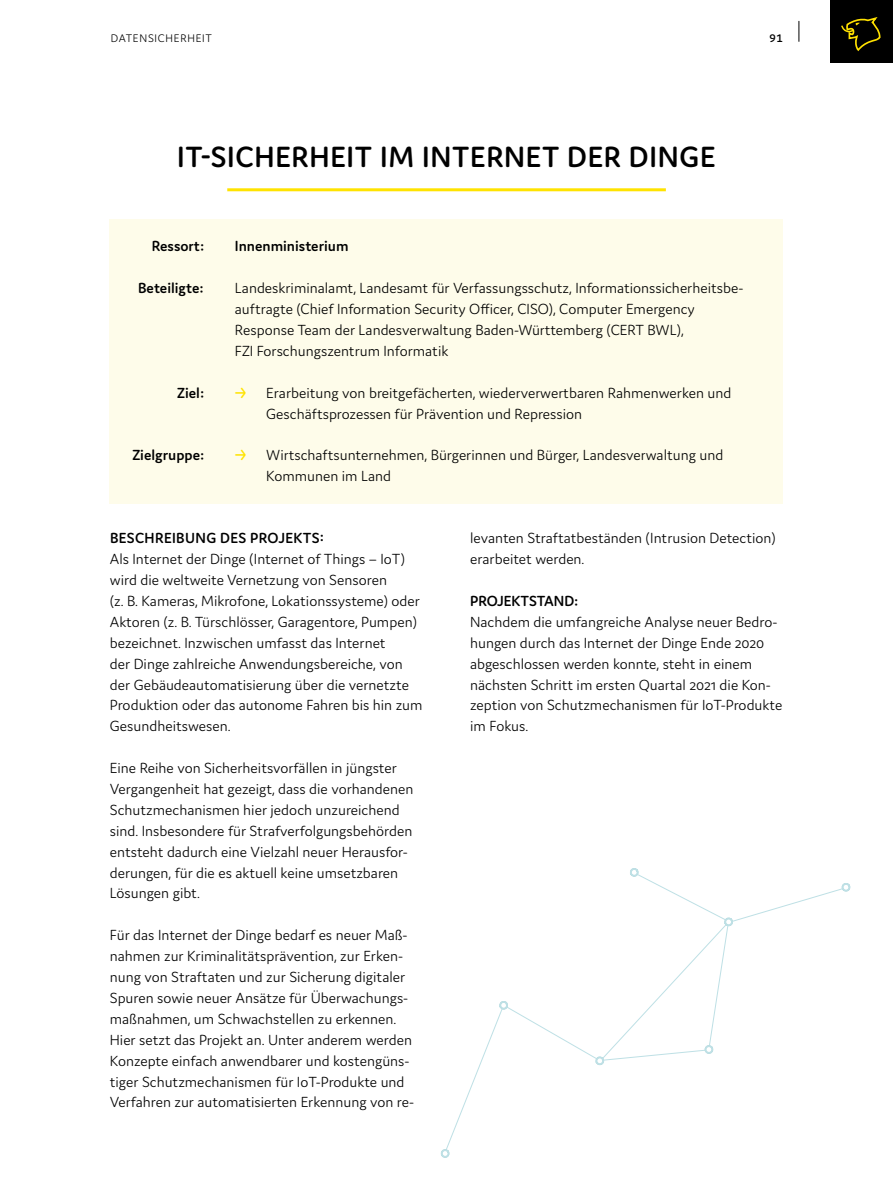
<style>
.page{position:relative;width:893px;height:1191px;background:#fff}
.page>*{position:absolute;margin:0;border:0;box-sizing:border-box;transform-origin:0 0}
.t1{font:600 31.2px "Domus";letter-spacing:.025em;color:#000}
.t2{font:300 15.6px/20.9px "Domus";color:#000}
.t3{font:600 15.6px "Domus";color:#000}
.t4{font:600 15.6px "Domus";letter-spacing:.025em;color:#000}
.t5{font:300 11.7px "Domus";letter-spacing:.065em;color:#000}
.t6{font:600 11.7px "Domus";color:#000}
.s1{font-weight:600;color:#ffe300}
</style>
<div class="page">
<div style="left:110px;top:219px;width:673px;height:285px;background:#fefcea"></div>
<hr style="left:227px;top:188px;width:439px;height:3px;background:#ffe300">
<svg style="left:440px;top:868px;width:411px;height:290px"></svg>
<div style="left:830px;top:0;width:63px;height:63px;background:#000"></div>
<svg style="left:841px;top:17px;width:40px;height:34px"></svg>
<svg style="left:798px;top:21px;width:1px;height:20px"></svg>
<p class="t5" style="left:111px;top:32px;width:103px">DATENSICHERHEIT</p>
<p class="t6" style="left:770px;top:32px;width:15px">91</p>
<h1 class="t1" style="left:177px;top:140px;width:540px">IT-SICHERHEIT IM INTERNET DER DINGE</h1>
<p class="t3" style="left:152px;top:238px;width:54px">Ressort:</p>
<p class="t3" style="left:138px;top:279px;width:67px">Beteiligte:</p>
<p class="t3" style="left:177px;top:384px;width:29px">Ziel:</p>
<p class="t3" style="left:132px;top:446px;width:73px">Zielgruppe:</p>
<p class="t3" style="left:235px;top:238px;width:115px">Innenministerium</p>
<p class="t2" style="left:235px;top:277px;width:510px">Landeskriminalamt, Landesamt für Verfassungsschutz, Informationssicherheitsbe&shy;auftragte (Chief Information Security Officer, CISO), Computer Emergency Response Team der Landesverwaltung Baden-Württemberg (CERT BWL),<br>FZI Forschungszentrum Informatik</p>
<p class="t2" style="left:266px;top:382px;width:467px;text-indent:-31px"><span class="s1">→</span> Erarbeitung von breitgefächerten, wiederverwertbaren Rahmenwerken und<br>Geschäftsprozessen für Prävention und Repression</p>
<p class="t2" style="left:266px;top:445px;width:459px;text-indent:-31px"><span class="s1">→</span> Wirtschaftsunternehmen, Bürgerinnen und Bürger, Landesverwaltung und<br>Kommunen im Land</p>
<p class="t4" style="left:110px;top:529px;width:216px">BESCHREIBUNG DES PROJEKTS:</p>
<p class="t2" style="left:110px;top:548px;width:314px">Als Internet der Dinge (Internet of Things – IoT) wird die weltweite Vernetzung von Sensoren<br>(z. B. Kameras, Mikrofone, Lokationssysteme) oder Aktoren (z. B. Türschlösser, Garagentore, Pumpen) bezeichnet. Inzwischen umfasst das Internet<br>der Dinge zahlreiche Anwendungsbereiche, von der Gebäudeautomatisierung über die vernetzte Produktion oder das autonome Fahren bis hin zum Gesundheitswesen.</p>
<p class="t2" style="left:110px;top:757px;width:305px">Eine Reihe von Sicherheitsvorfällen in jüngster Vergangenheit hat gezeigt, dass die vorhandenen Schutzmechanismen hier jedoch unzureichend sind. Insbesondere für Strafverfolgungsbehörden entsteht dadurch eine Vielzahl neuer Herausfor&shy;derungen, für die es aktuell keine umsetzbaren Lösungen gibt.</p>
<p class="t2" style="left:110px;top:924px;width:306px">Für das Internet der Dinge bedarf es neuer Maß&shy;nahmen zur Kriminalitätsprävention, zur Erken&shy;nung von Straftaten und zur Sicherung digitaler Spuren sowie neuer Ansätze für Überwachungs&shy;maßnahmen, um Schwachstellen zu erkennen.<br>Hier setzt das Projekt an. Unter anderem werden Konzepte einfach anwendbarer und kostengüns&shy;tiger Schutzmechanismen für IoT-Produkte und Verfahren zur automatisierten Erkennung von re-</p>
<p class="t2" style="left:470px;top:527px;width:307px">levanten Straftatbeständen (Intrusion Detection) erarbeitet werden.</p>
<p class="t3" style="left:470px;top:592px;width:110px">PROJEKTSTAND:</p>
<p class="t2" style="left:470px;top:611px;width:314px">Nachdem die umfangreiche Analyse neuer Bedro&shy;hungen durch das Internet der Dinge Ende 2020 abgeschlossen werden konnte, steht in einem nächsten Schritt im ersten Quartal 2021 die Kon&shy;zeption von Schutzmechanismen für IoT-Produkte im Fokus.</p>
</div>
